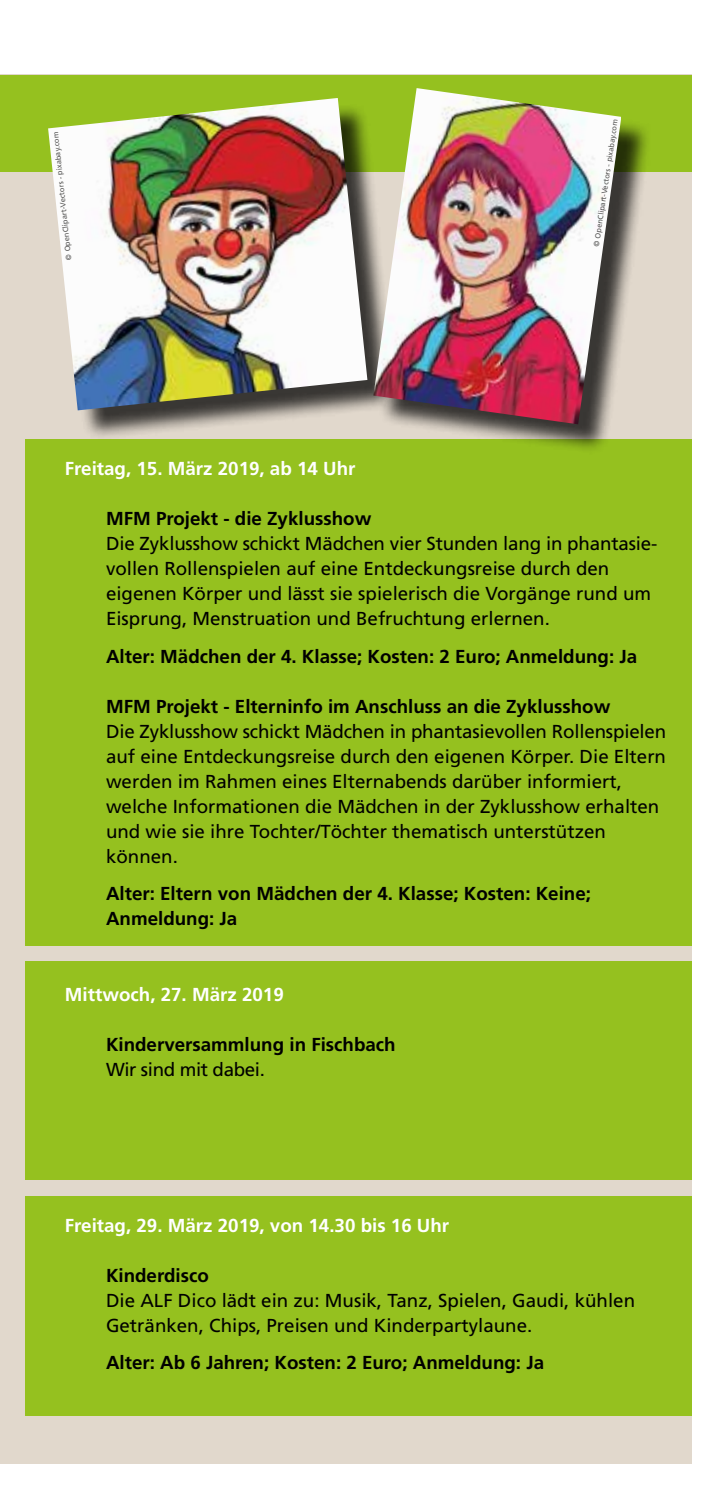
<style>
.page{position:relative;width:716px;height:1489px;background:#fff}
.page>*{position:absolute;margin:0;border:0;box-sizing:border-box;transform-origin:0 0}
.t1{font:18.75px/25px "Frutiger";color:#000}
.t2{font:700 18.75px/25px "Frutiger";color:#000}
.t3{font:700 18.75px "Frutiger";color:#fff}
.t4{font:18.75px "Frutiger";letter-spacing:-.02em;color:#000}
.t5{font:7.5px "Frutiger";color:#575756}
</style>
<div class="page">
<div style="left:0;top:75px;width:691px;height:1388px;background:#e1d8cc"></div>
<div style="left:0;top:75px;width:691px;height:96px;background:#95c11f"></div>
<div style="left:25px;top:439px;width:666px;height:506px;background:#95c11f"></div>
<div style="left:25px;top:961px;width:666px;height:218px;background:#95c11f"></div>
<div style="left:25px;top:1195px;width:666px;height:220px;background:#95c11f"></div>
<div style="left:53px;top:103px;width:344px;height:337px;background:#000;opacity:.75"></div>
<img style="left:48px;top:98px;width:319px;height:312px">
<div style="left:378px;top:93px;width:274px;height:361px;background:#000;opacity:.75"></div>
<img style="left:373px;top:88px;width:248px;height:336px">
<p class="t5" style="left:64px;top:260px;width:130px;rotate:-96deg">© OpenClipart-Vectors - pixabay.com</p>
<p class="t3" style="left:65px;top:457px;width:292px">Freitag, 15. März 2019, ab 14 Uhr</p>
<p class="t5" style="left:592px;top:246px;width:130px;rotate:-82deg">© OpenClipart-Vectors - pixabay.com</p>
<p class="t2" style="left:106px;top:506px;width:267px">MFM Projekt - die Zyklusshow</p>
<p class="t1" style="left:106px;top:531px;width:553px">Die Zyklusshow schickt Mädchen vier Stunden lang in phantasie&shy;vollen Rollenspielen auf eine Entdeckungsreise durch den eigenen Körper und lässt sie spielerisch die Vorgänge rund um Eisprung, Menstruation und Befruchtung erlernen.</p>
<p class="t2" style="left:106px;top:644px;width:533px">Alter: Mädchen der 4. Klasse; Kosten: 2 Euro; Anmeldung: Ja</p>
<p class="t2" style="left:106px;top:694px;width:506px">MFM Projekt - Elterninfo im Anschluss an die Zyklusshow</p>
<p class="t1" style="left:106px;top:719px;width:562px">Die Zyklusshow schickt Mädchen in phantasievollen Rollenspielen auf eine Entdeckungsreise durch den eigenen Körper. Die Eltern werden im Rahmen eines Elternabends darüber informiert, welche Informationen die Mädchen in der Zyklusshow erhalten und wie sie ihre Tochter/Töchter thematisch unterstützen können.</p>
<p class="t2" style="left:106px;top:881px;width:486px">Alter: Eltern von Mädchen der 4. Klasse; Kosten: Keine;<br>Anmeldung: Ja</p>
<p class="t3" style="left:65px;top:982px;width:220px">Mittwoch, 27. März 2019</p>
<p class="t2" style="left:106px;top:1031px;width:291px">Kinderversammlung in Fischbach</p>
<p class="t4" style="left:106px;top:1057px;width:160px">Wir sind mit dabei.</p>
<p class="t3" style="left:65px;top:1214px;width:386px">Freitag, 29. März 2019, von 14.30 bis 16 Uhr</p>
<p class="t2" style="left:106px;top:1262px;width:104px">Kinderdisco</p>
<p class="t1" style="left:106px;top:1287px;width:530px">Die ALF Dico lädt ein zu: Musik, Tanz, Spielen, Gaudi, kühlen<br>Getränken, Chips, Preisen und Kinderpartylaune.</p>
<p class="t2" style="left:106px;top:1350px;width:439px">Alter: Ab 6 Jahren; Kosten: 2 Euro; Anmeldung: Ja</p>
</div>
